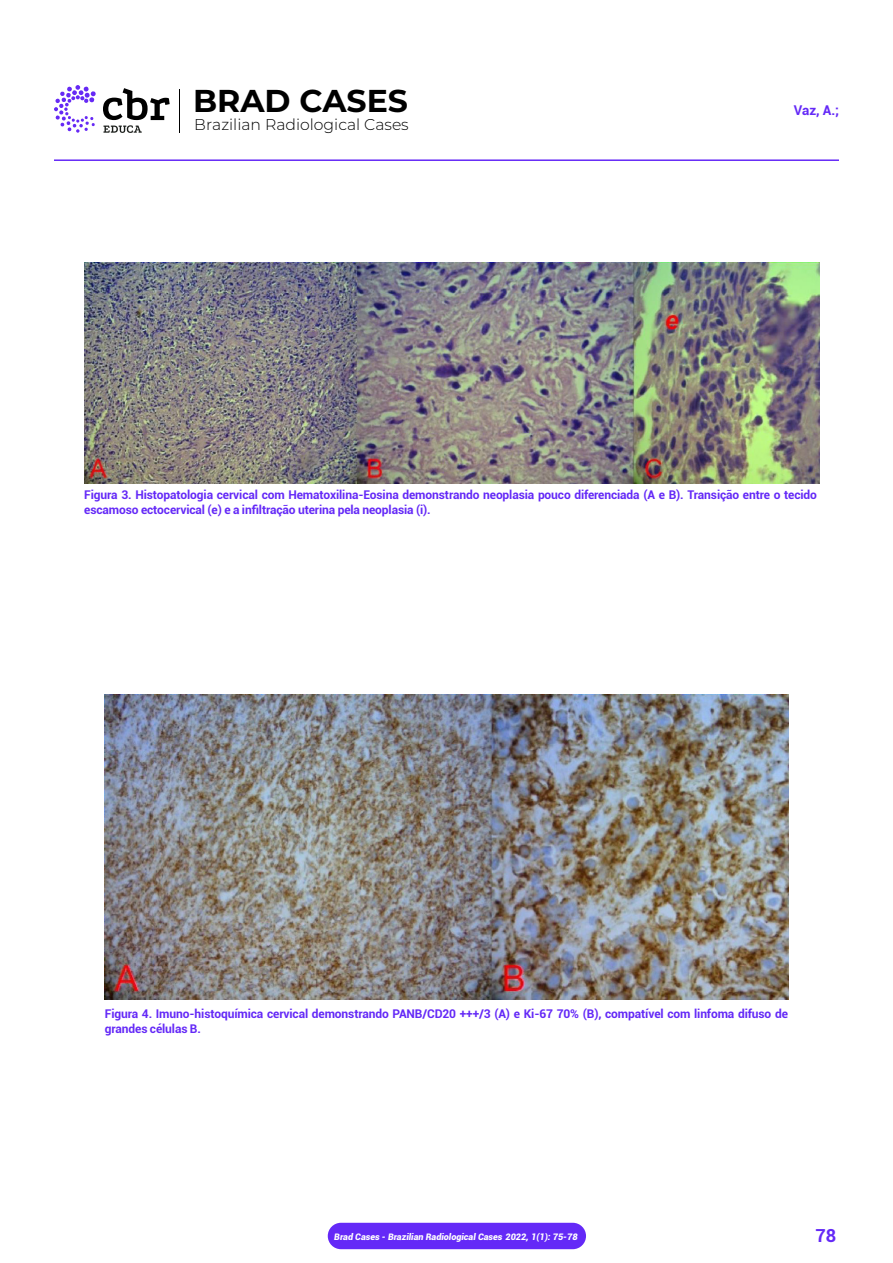
<style>
.page{position:relative;width:893px;height:1263px;background:#fff}
.page>*{position:absolute;margin:0;border:0;box-sizing:border-box;transform-origin:0 0}
.t1{font:700 31.65px "Montserrat";color:#000}
.t2{font:700 18px "Roboto";color:#6429f7}
.t3{font:300 15.6px "Montserrat";color:#000}
.t4{font:700 13.5px "Roboto";color:#6429f7}
.Legenda_títulos_imagens{font:700 12px/15px "Roboto";letter-spacing:-.01em;color:#6429f7}
.t5{font:italic 900 9px "Roboto";color:#fff}
</style>
<div class="page">
<hr style="left:54px;top:159px;width:785px;height:2px;background:#6429f7">
<div style="left:328px;top:1223px;width:258px;height:26px;background:#6429f7;border-radius:13px"></div>
<hr style="left:179px;top:90px;width:1px;height:43px;background:#000">
<svg style="left:103px;top:88px;width:67px;height:45px"></svg>
<svg style="left:54px;top:85px;width:42px;height:48px"></svg>
<img style="left:84px;top:263px;width:735px;height:220px">
<img style="left:105px;top:695px;width:683px;height:304px">
<h1 class="t1" style="left:193px;top:78px;width:217px">BRAD CASES</h1>
<h3 class="t3" style="left:194px;top:114px;width:216px">Brazilian Radiological Cases</h3>
<p class="t4" style="left:794px;top:101px;width:47px">Vaz, A.;</p>
<p class="Legenda_títulos_imagens" style="left:84px;top:487px;width:734px">Figura 3. Histopatologia cervical com Hematoxilina-Eosina demonstrando neoplasia pouco diferenciada (A e B). Transição entre o tecido escamoso ectocervical (e) e a infiltração uterina pela neoplasia (i).</p>
<p class="Legenda_títulos_imagens" style="left:105px;top:1005px;width:685px">Figura 4. Imuno-histoquímica cervical demonstrando PANB/CD20 +++/3 (A) e Ki-67 70% (B), compatível com linfoma difuso de grandes células B.</p>
<p class="t5" style="left:334px;top:1230px;width:245px">Brad Cases - Brazilian Radiological Cases 2022, 1(1): 75-78</p>
<h2 class="t2" style="left:815px;top:1223px;width:22px">78</h2>
</div>
